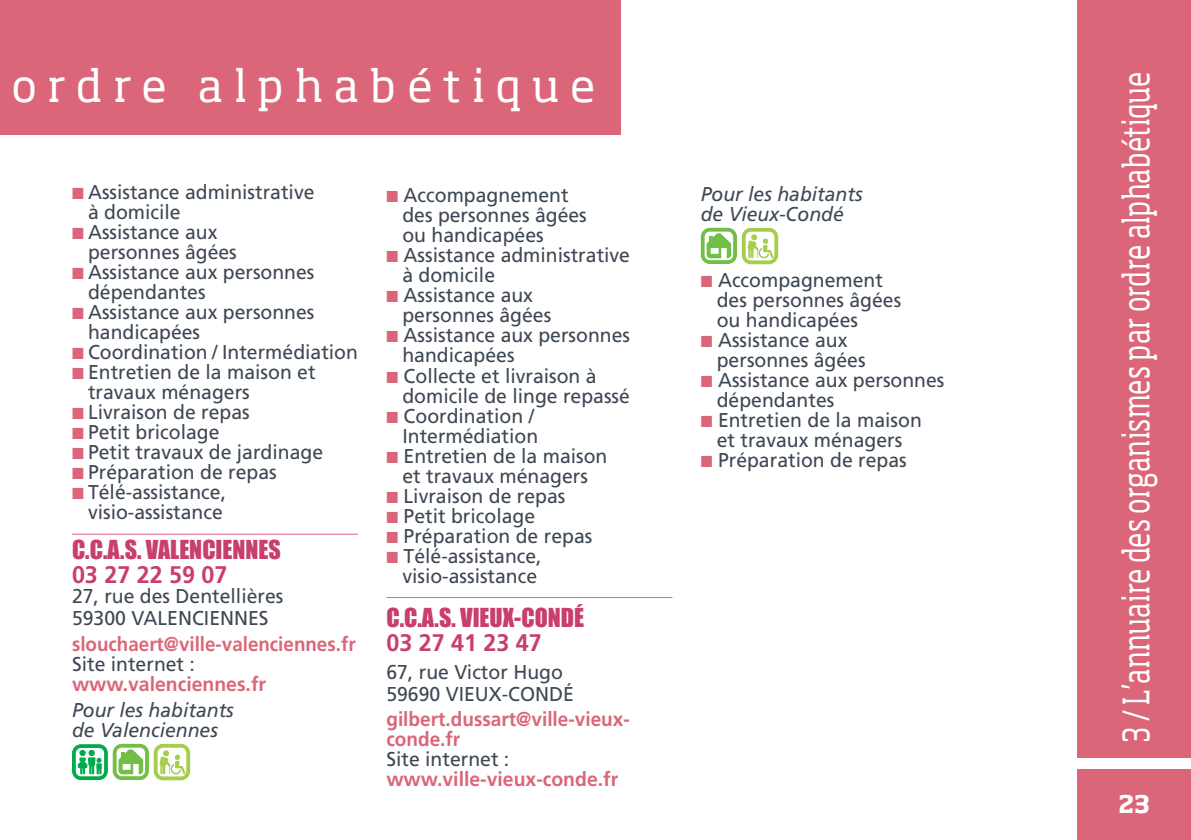
<style>
.page{position:relative;width:1191px;height:840px;background:#fff}
.page>*{position:absolute;margin:0;border:0;box-sizing:border-box;transform-origin:0 0}
.t1{font:44px "Soho Std";letter-spacing:.24em;color:#fff}
.t2{font:36px "Soho Std";letter-spacing:.005em;color:#fff;scale:.74 1}
.t3{font:24px "Impact";color:#c93f6c}
.t4{font:700 24px "Frutiger";color:#c93f6c}
.t5{font:700 24px "Soho Std";color:#fff}
.t6{font:20px/20px "Frutiger";color:#3e4854}
.t7{font:700 20px/20px "Frutiger";color:#db6679;scale:.95 1}
.t8{font:italic 20px/20px "Frutiger";color:#3e4854}
.t9{font:700 20px/20px "Frutiger";color:#db6679;scale:.94 1}
.t10{font:700 20px "Frutiger";color:#db6679}
.s1{color:#db6679}
.s2{font-weight:400;color:#3e4854}
</style>
<div class="page">
<div style="left:1077px;top:0;width:114px;height:757px;background:#db6679"></div>
<div style="left:0;top:0;width:620px;height:134px;background:#db6679"></div>
<div style="left:1077px;top:768px;width:114px;height:71px;background:#db6679"></div>
<hr style="left:72px;top:533px;width:286px;height:1px;background:#db6679">
<svg style="left:72px;top:743px;width:118px;height:36px"></svg>
<hr style="left:386px;top:596px;width:286px;height:1px;background:#db6679">
<svg style="left:701px;top:228px;width:77px;height:36px"></svg>
<h1 class="t1" style="left:11px;top:58px;width:585px">ordre alphabétique</h1>
<p class="t6" style="left:88px;top:182px;width:228px;text-indent:-16px"><span class="s1">■</span> Assistance administrative à domicile</p>
<p class="t6" style="left:88px;top:222px;width:150px;text-indent:-16px"><span class="s1">■</span> Assistance aux personnes âgées</p>
<p class="t6" style="left:88px;top:262px;width:228px;text-indent:-16px"><span class="s1">■</span> Assistance aux personnes dépendantes</p>
<p class="t6" style="left:88px;top:302px;width:228px;text-indent:-16px"><span class="s1">■</span> Assistance aux personnes handicapées</p>
<p class="t6" style="left:72px;top:342px;width:287px"><span class="s1">■</span> Coordination / Intermédiation</p>
<p class="t6" style="left:88px;top:362px;width:229px;text-indent:-16px"><span class="s1">■</span> Entretien de la maison et travaux ménagers</p>
<p class="t6" style="left:72px;top:402px;width:179px"><span class="s1">■</span> Livraison de repas</p>
<p class="t6" style="left:72px;top:422px;width:149px"><span class="s1">■</span> Petit bricolage</p>
<p class="t6" style="left:72px;top:442px;width:253px"><span class="s1">■</span> Petit travaux de jardinage</p>
<p class="t6" style="left:72px;top:462px;width:206px"><span class="s1">■</span> Préparation de repas</p>
<p class="t6" style="left:72px;top:482px;width:156px;text-align:right"><span class="s1">■</span> Télé-assistance, visio-assistance</p>
<p class="t3" style="left:72px;top:531px;width:210px">C.C.A.S. VALENCIENNES</p>
<p class="t4" style="left:72px;top:560px;width:157px">03 27 22 59 07</p>
<p class="t6" style="left:72px;top:586px;width:213px">27, rue des Dentellières</p>
<p class="t6" style="left:72px;top:608px;width:198px">59300 VALENCIENNES</p>
<p class="t9" style="left:72px;top:634px;width:303px">slouchaert@ville-valenciennes.fr<br><span class="s2">Site internet :</span></p>
<p class="t10" style="left:72px;top:672px;width:196px">www.valenciennes.fr</p>
<p class="t8" style="left:72px;top:699px;width:163px">Pour les habitants de Valenciennes</p>
<p class="t6" style="left:402px;top:185px;width:186px;text-indent:-16px"><span class="s1">■</span> Accompagnement des personnes âgées ou handicapées</p>
<p class="t6" style="left:402px;top:245px;width:229px;text-indent:-16px"><span class="s1">■</span> Assistance administrative à domicile</p>
<p class="t6" style="left:402px;top:285px;width:150px;text-indent:-16px"><span class="s1">■</span> Assistance aux personnes âgées</p>
<p class="t6" style="left:402px;top:325px;width:229px;text-indent:-16px"><span class="s1">■</span> Assistance aux personnes handicapées</p>
<p class="t6" style="left:402px;top:365px;width:229px;text-indent:-16px"><span class="s1">■</span> Collecte et livraison à domicile de linge repassé</p>
<p class="t6" style="left:386px;top:405px;width:153px;text-align:right"><span class="s1">■</span> Coordination /<br>Intermédiation</p>
<p class="t6" style="left:386px;top:445px;width:222px;text-align:center"><span class="s1">■</span> Entretien de la maison et travaux ménagers</p>
<p class="t6" style="left:386px;top:485px;width:180px"><span class="s1">■</span> Livraison de repas</p>
<p class="t6" style="left:386px;top:505px;width:150px"><span class="s1">■</span> Petit bricolage</p>
<p class="t6" style="left:386px;top:525px;width:207px"><span class="s1">■</span> Préparation de repas</p>
<p class="t6" style="left:386px;top:545px;width:157px;text-align:center"><span class="s1">■</span> Télé-assistance, visio-assistance</p>
<p class="t3" style="left:386px;top:598px;width:199px">C.C.A.S. VIEUX-CONDÉ</p>
<p class="t4" style="left:386px;top:628px;width:157px">03 27 41 23 47</p>
<p class="t6" style="left:386px;top:661px;width:178px">67, rue Victor Hugo</p>
<p class="t6" style="left:386px;top:683px;width:189px">59690 VIEUX-CONDÉ</p>
<p class="t7" style="left:386px;top:709px;width:258px">gilbert.dussart@ville-vieux&shy;conde.fr<br><span class="s2">Site internet : </span>www.ville-vieux-conde.fr</p>
<p class="t8" style="left:701px;top:184px;width:163px">Pour les habitants de Vieux-Condé</p>
<p class="t6" style="left:717px;top:269px;width:186px;text-indent:-16px"><span class="s1">■</span> Accompagnement des personnes âgées ou handicapées</p>
<p class="t6" style="left:717px;top:329px;width:150px;text-indent:-16px"><span class="s1">■</span> Assistance aux personnes âgées</p>
<p class="t6" style="left:717px;top:369px;width:229px;text-indent:-16px"><span class="s1">■</span> Assistance aux personnes dépendantes</p>
<p class="t6" style="left:701px;top:409px;width:222px;text-align:center"><span class="s1">■</span> Entretien de la maison et travaux ménagers</p>
<p class="t6" style="left:701px;top:449px;width:207px"><span class="s1">■</span> Préparation de repas</p>
<p class="t2" style="left:1113px;top:742px;width:907px;rotate:-90deg">3 / L’annuaire des organismes par ordre alphabétique</p>
<p class="t5" style="left:1118px;top:788px;width:33px">23</p>
</div>
